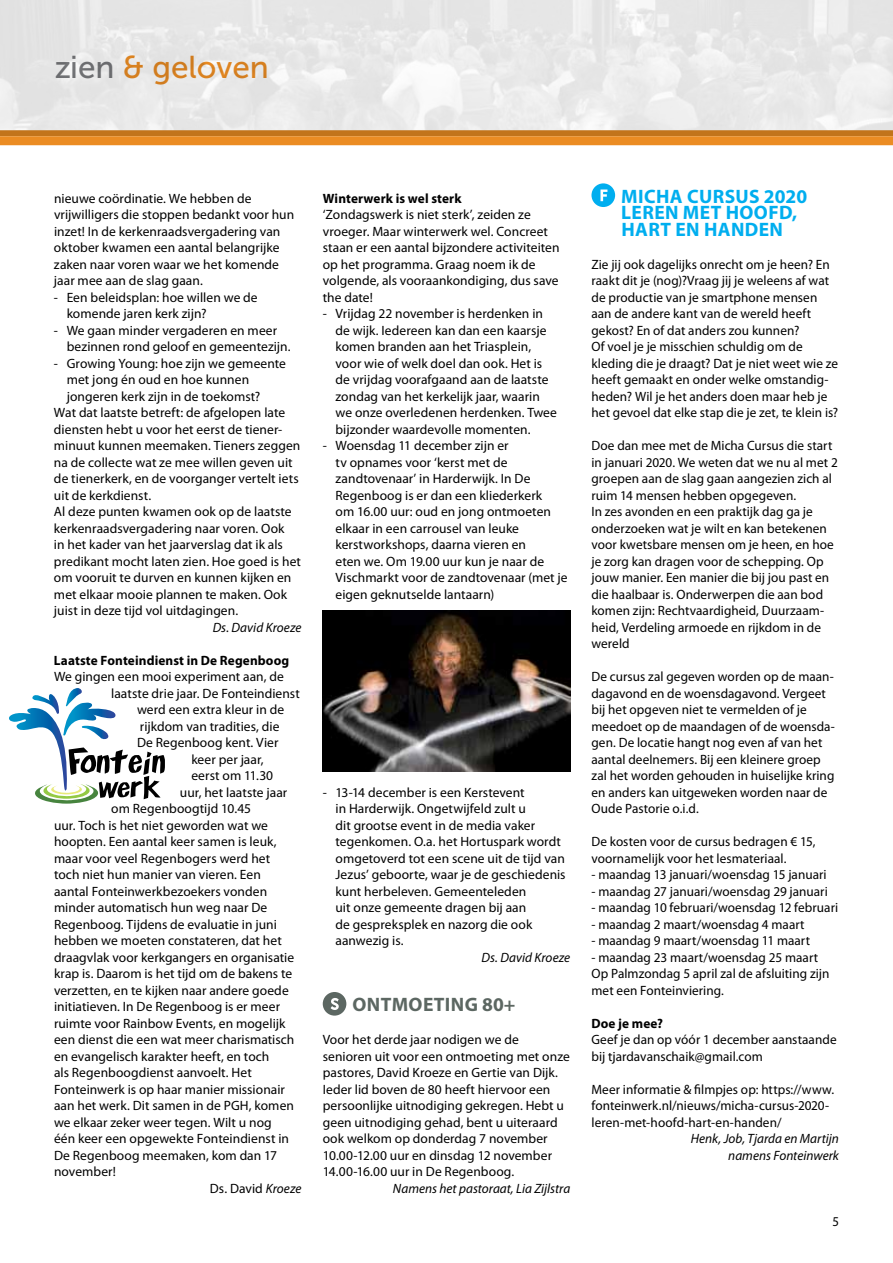
<style>
.page{position:relative;width:893px;height:1263px;background:#fff}
.page>*{position:absolute;margin:0;border:0;box-sizing:border-box;transform-origin:0 0}
.t1{font:31.5px "Museo Sans 500";color:#eb8c23}
.t2{font:700 19.5px "Myriad Pro";letter-spacing:.02em;color:#00aeef}
.t3{font:700 19.5px "Myriad Pro";letter-spacing:.02em;color:#5c6762}
.t4{font:13.5px/16.5px "Myriad Pro";letter-spacing:.005em;color:#000}
.t5{font:italic 13.5px/16.5px "Myriad Pro";letter-spacing:.005em;color:#000;text-align:right}
.t6{font:700 13.5px "Myriad Pro";letter-spacing:.01em;color:#000}
.t7{font:13.5px "Myriad Pro";letter-spacing:.005em;color:#000;scale:.95 1}
.s1{color:#77787b}
.s2{font-style:italic}
</style>
<div class="page">
<div style="left:0;top:130px;width:893px;height:6px;background:#c2741b"></div>
<div style="left:0;top:136px;width:893px;height:9px;background:#eb8c23"></div>
<svg style="left:323px;top:992px;width:23px;height:24px"></svg>
<svg style="left:591px;top:183px;width:24px;height:24px"></svg>
<img style="left:323px;top:610px;width:247px;height:162px">
<svg style="left:9px;top:688px;width:156px;height:116px"></svg>
<h1 class="t1" style="left:54px;top:50px;width:216px"><span class="s1">zien</span> &amp; geloven</h1>
<p class="t4" style="left:54px;top:190px;width:242px">nieuwe coördinatie. We hebben de vrijwilligers die stoppen bedankt voor hun inzet! In de kerkenraadsvergadering van oktober kwamen een aantal belangrijke zaken naar voren waar we het komende jaar mee aan de slag gaan.</p>
<p class="t4" style="left:67px;top:288px;width:192px;text-indent:-13px">- Een beleidsplan: hoe willen we de komende jaren kerk zijn?</p>
<p class="t4" style="left:67px;top:321px;width:225px;text-indent:-13px">- We gaan minder vergaderen en meer bezinnen rond geloof en gemeentezijn.</p>
<p class="t4" style="left:54px;top:354px;width:234px">- Growing Young: hoe zijn we gemeente</p>
<p class="t4" style="left:67px;top:371px;width:184px">met jong én oud en hoe kunnen</p>
<p class="t4" style="left:67px;top:387px;width:195px">jongeren kerk zijn in de toekomst?</p>
<p class="t4" style="left:54px;top:404px;width:233px">Wat dat laatste betreft: de afgelopen late</p>
<p class="t4" style="left:54px;top:420px;width:230px">diensten hebt u voor het eerst de tiener-</p>
<p class="t4" style="left:54px;top:437px;width:248px">minuut kunnen meemaken. Tieners zeggen</p>
<p class="t4" style="left:54px;top:453px;width:240px">na de collecte wat ze mee willen geven uit</p>
<p class="t4" style="left:54px;top:470px;width:246px">de tienerkerk, en de voorganger vertelt iets</p>
<p class="t4" style="left:54px;top:486px;width:99px">uit de kerkdienst.</p>
<p class="t4" style="left:54px;top:503px;width:239px">Al deze punten kwamen ook op de laatste</p>
<p class="t4" style="left:54px;top:519px;width:232px">kerkenraadsvergadering naar voren. Ook</p>
<p class="t4" style="left:54px;top:536px;width:230px">in het kader van het jaarverslag dat ik als</p>
<p class="t4" style="left:54px;top:552px;width:248px">predikant mocht laten zien. Hoe goed is het</p>
<p class="t4" style="left:54px;top:569px;width:239px">om vooruit te durven en kunnen kijken en</p>
<p class="t4" style="left:54px;top:585px;width:235px">met elkaar mooie plannen te maken. Ook</p>
<p class="t4" style="left:54px;top:602px;width:186px">juist in deze tijd vol uitdagingen.</p>
<p class="t5" style="left:213px;top:619px;width:90px">Ds. David Kroeze</p>
<p class="t6" style="left:54px;top:651px;width:237px">Laatste Fonteindienst in De Regenboog</p>
<p class="t4" style="left:54px;top:668px;width:231px">We gingen een mooi experiment aan, de</p>
<p class="t4" style="left:111px;top:685px;width:190px">laatste drie jaar. De Fonteindienst</p>
<p class="t4" style="left:137px;top:701px;width:149px">werd een extra kleur in de</p>
<p class="t4" style="left:140px;top:718px;width:141px">rijkdom van tradities, die</p>
<p class="t4" style="left:137px;top:734px;width:143px">De Regenboog kent. Vier</p>
<p class="t4" style="left:191px;top:750px;width:74px">keer per jaar,</p>
<p class="t4" style="left:191px;top:767px;width:83px">eerst om 11.30</p>
<p class="t4" style="left:180px;top:783px;width:109px">uur, het laatste jaar</p>
<p class="t4" style="left:111px;top:800px;width:141px">om Regenboogtijd 10.45</p>
<p class="t4" style="left:54px;top:816px;width:216px">uur. Toch is het niet geworden wat we</p>
<p class="t4" style="left:54px;top:833px;width:224px">hoopten. Een aantal keer samen is leuk,</p>
<p class="t4" style="left:54px;top:849px;width:218px">maar voor veel Regenbogers werd het</p>
<p class="t4" style="left:54px;top:866px;width:208px">toch niet hun manier van vieren. Een</p>
<p class="t4" style="left:54px;top:882px;width:215px">aantal Fonteinwerkbezoekers vonden</p>
<p class="t4" style="left:54px;top:899px;width:215px">minder automatisch hun weg naar De</p>
<p class="t4" style="left:54px;top:915px;width:224px">Regenboog. Tijdens de evaluatie in juni</p>
<p class="t4" style="left:54px;top:932px;width:229px">hebben we moeten constateren, dat het</p>
<p class="t4" style="left:54px;top:948px;width:242px">draagvlak voor kerkgangers en organisatie</p>
<p class="t4" style="left:54px;top:965px;width:240px">krap is. Daarom is het tijd om de bakens te</p>
<p class="t4" style="left:54px;top:981px;width:236px">verzetten, en te kijken naar andere goede</p>
<p class="t4" style="left:54px;top:998px;width:228px">initiatieven. In De Regenboog is er meer</p>
<p class="t4" style="left:54px;top:1014px;width:233px">ruimte voor Rainbow Events, en mogelijk</p>
<p class="t4" style="left:54px;top:1031px;width:242px">een dienst die een wat meer charismatisch</p>
<p class="t4" style="left:54px;top:1047px;width:217px">en evangelisch karakter heeft, en toch</p>
<p class="t4" style="left:54px;top:1064px;width:199px">als Regenboogdienst aanvoelt. Het</p>
<p class="t4" style="left:54px;top:1080px;width:232px">Fonteinwerk is op haar manier missionair</p>
<p class="t4" style="left:54px;top:1097px;width:241px">aan het werk. Dit samen in de PGH, komen</p>
<p class="t4" style="left:54px;top:1113px;width:219px">we elkaar zeker weer tegen. Wilt u nog</p>
<p class="t4" style="left:54px;top:1130px;width:236px">één keer een opgewekte Fonteindienst in</p>
<p class="t4" style="left:54px;top:1146px;width:225px">De Regenboog meemaken, kom dan 17</p>
<p class="t4" style="left:54px;top:1163px;width:63px">november!</p>
<p class="t4" style="left:210px;top:1179px;width:93px">Ds. David <span class="s2">Kroeze</span></p>
<p class="t6" style="left:323px;top:189px;width:140px">Winterwerk is wel sterk</p>
<p class="t4" style="left:323px;top:206px;width:238px">‘Zondagswerk is niet sterk’, zeiden ze vroeger. Maar winterwerk wel. Concreet staan er een aantal bijzondere activiteiten op het programma. Graag noem ik de volgende, als vooraankondiging, dus save the date!</p>
<p class="t4" style="left:335px;top:305px;width:223px;text-indent:-13px">- Vrijdag 22 november is herdenken in de wijk. Iedereen kan dan een kaarsje komen branden aan het Triasplein, voor wie of welk doel dan ook. Het is de vrijdag voorafgaand aan de laatste zondag van het kerkelijk jaar, waarin we onze overledenen herdenken. Twee bijzonder waardevolle momenten.</p>
<p class="t4" style="left:335px;top:437px;width:234px;text-indent:-13px">- Woensdag 11 december zijn er<br>tv opnames voor ‘kerst met de zandtovenaar’ in Harderwijk. In De Regenboog is er dan een kliederkerk<br>om 16.00 uur: oud en jong ontmoeten elkaar in een carrousel van leuke kerstworkshops, daarna vieren en<br>eten we. Om 19.00 uur kun je naar de Vischmarkt voor de zandtovenaar (met je eigen geknutselde lantaarn)</p>
<p class="t4" style="left:335px;top:783px;width:232px;text-indent:-13px">- 13-14 december is een Kerstevent<br>in Harderwijk. Ongetwijfeld zult u<br>dit grootse event in de media vaker tegenkomen. O.a. het Hortuspark wordt omgetoverd tot een scene uit de tijd van Jezus’ geboorte, waar je de geschiedenis kunt herbeleven. Gemeenteleden<br>uit onze gemeente dragen bij aan<br>de gespreksplek en nazorg die ook aanwezig is.</p>
<p class="t5" style="left:481px;top:949px;width:90px">Ds. David Kroeze</p>
<h2 class="t3" style="left:352px;top:992px;width:164px">Ontmoeting 80+</h2>
<p class="t4" style="left:323px;top:1031px;width:249px">Voor het derde jaar nodigen we de senioren uit voor een ontmoeting met onze pastores, David Kroeze en Gertie van Dijk.<br>Ieder lid boven de 80 heeft hiervoor een persoonlijke uitnodiging gekregen. Hebt u geen uitnodiging gehad, bent u uiteraard ook welkom op donderdag 7 november 10.00-12.00 uur en dinsdag 12 november 14.00-16.00 uur in De Regenboog.</p>
<p class="t5" style="left:393px;top:1180px;width:179px">Namens het pastoraat, Lia Zijlstra</p>
<h2 class="t2" style="left:621px;top:183px;width:187px">Micha Cursus 2020</h2>
<h2 class="t2" style="left:591px;top:200px;width:207px">Leren met hoofd,</h2>
<h2 class="t2" style="left:621px;top:216px;width:163px">hart en handen</h2>
<p class="t4" style="left:591px;top:256px;width:248px">Zie jij ook dagelijks onrecht om je heen? En raakt dit je (nog)?Vraag jij je weleens af wat de productie van je smartphone mensen aan de andere kant van de wereld heeft gekost? En of dat anders zou kunnen?<br>Of voel je je misschien schuldig om de kleding die je draagt? Dat je niet weet wie ze heeft gemaakt en onder welke omstandig&shy;heden? Wil je het anders doen maar heb je het gevoel dat elke stap die je zet, te klein is?</p>
<p class="t4" style="left:591px;top:437px;width:248px">Doe dan mee met de Micha Cursus die start in januari 2020. We weten dat we nu al met 2 groepen aan de slag gaan aangezien zich al ruim 14 mensen hebben opgegeven.<br>In zes avonden en een praktijk dag ga je onderzoeken wat je wilt en kan betekenen voor kwetsbare mensen om je heen, en hoe je zorg kan dragen voor de schepping. Op jouw manier. Een manier die bij jou past en die haalbaar is. Onderwerpen die aan bod komen zijn: Rechtvaardigheid, Duurzaam&shy;heid, Verdeling armoede en rijkdom in de wereld</p>
<p class="t4" style="left:591px;top:668px;width:245px">De cursus zal gegeven worden op de maan&shy;dagavond en de woensdagavond. Vergeet bij het opgeven niet te vermelden of je meedoet op de maandagen of de woensda&shy;gen. De locatie hangt nog even af van het aantal deelnemers. Bij een kleinere groep zal het worden gehouden in huiselijke kring en anders kan uitgeweken worden naar de Oude Pastorie o.i.d.</p>
<p class="t4" style="left:591px;top:833px;width:225px">De kosten voor de cursus bedragen € 15, voornamelijk voor het lesmateriaal.</p>
<p class="t4" style="left:591px;top:866px;width:237px">- maandag 13 januari/woensdag 15 januari</p>
<p class="t4" style="left:591px;top:882px;width:238px">- maandag 27 januari/woensdag 29 januari</p>
<p class="t4" style="left:591px;top:899px;width:248px">- maandag 10 februari/woensdag 12 februari</p>
<p class="t4" style="left:591px;top:915px;width:215px">- maandag 2 maart/woensdag 4 maart</p>
<p class="t4" style="left:591px;top:932px;width:220px">- maandag 9 maart/woensdag 11 maart</p>
<p class="t4" style="left:591px;top:948px;width:239px">- maandag 23 maart/woensdag 25 maart<br>Op Palmzondag 5 april zal de afsluiting zijn met een Fonteinviering.</p>
<p class="t6" style="left:591px;top:1014px;width:73px">Doe je mee?</p>
<p class="t4" style="left:591px;top:1031px;width:247px">Geef je dan op vóór 1 december aanstaande bij tjardavanschaik@gmail.com</p>
<p class="t4" style="left:591px;top:1080px;width:244px">Meer informatie &amp; filmpjes op: https://www. fonteinwerk.nl/nieuws/micha-cursus-2020- leren-met-hoofd-hart-en-handen/</p>
<p class="t5" style="left:691px;top:1130px;width:150px">Henk, Job, Tjarda en Martijn namens Fonteinwerk</p>
<p class="t7" style="left:832px;top:1213px;width:8px">5</p>
</div>
